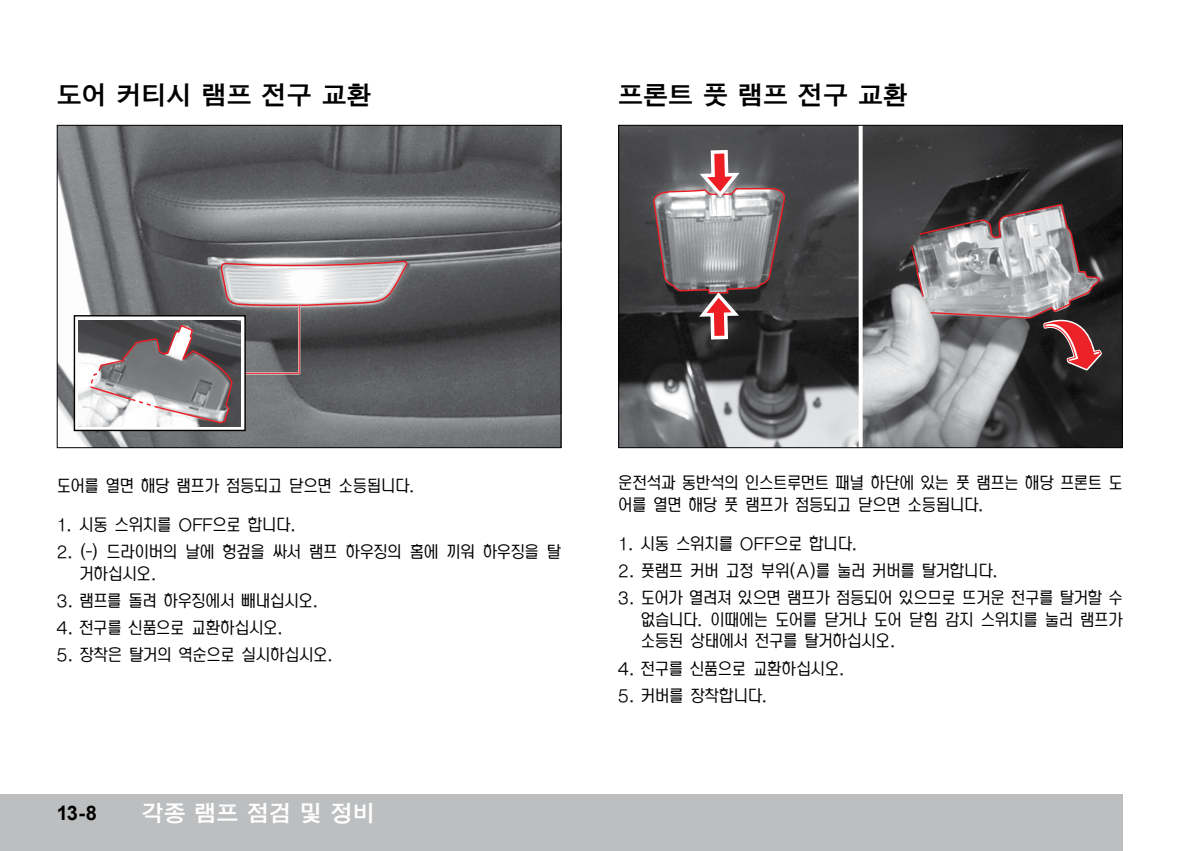
<style>
.page{position:relative;width:1191px;height:851px;background:#fff}
.page>*{position:absolute;margin:0;border:0;box-sizing:border-box;transform-origin:0 0}
.t1{font:25px "H2 gtt B";color:#000}
.t2{font:22px "H2 gtt B";color:#fff}
.t3{font:700 20px "Arial";color:#000}
.t4{font:18px/21.6px "S Head R";letter-spacing:-.015em;color:#000}
</style>
<div class="page">
<div style="left:0;top:794px;width:1123px;height:56px;background:#bcbec0"></div>
<img style="left:620px;top:127px;width:501px;height:319px">
<svg style="left:858px;top:127px;width:4px;height:319px"></svg>
<svg style="left:651px;top:187px;width:448px;height:132px;background:#736f71"></svg>
<svg style="left:691px;top:287px;width:55px;height:56px;background:#6e4c4e"></svg>
<svg style="left:692px;top:146px;width:55px;height:56px"></svg>
<svg style="left:1041px;top:306px;width:63px;height:86px;background:#533031"></svg>
<div style="left:618px;top:125px;width:505px;height:323px;border:1px solid #000"></div>
<img style="left:59px;top:127px;width:500px;height:319px">
<svg style="left:219px;top:257px;width:189px;height:51px"></svg>
<div style="left:57px;top:125px;width:504px;height:323px;border:1px solid #000"></div>
<hr style="left:298px;top:305px;width:2px;height:69px;background:#fff">
<hr style="left:239px;top:372px;width:61px;height:2px;background:#fff">
<hr style="left:299px;top:305px;width:1px;height:69px;background:#ed1d24">
<hr style="left:239px;top:373px;width:60px;height:1px;background:#ed1d24">
<div style="left:74px;top:316px;width:171px;height:114px;background:#fff"></div>
<div style="left:74px;top:315px;width:172px;height:116px;border:1px solid #000"></div>
<img style="left:79px;top:320px;width:162px;height:106px">
<svg style="left:88px;top:324px;width:145px;height:100px"></svg>
<h1 class="t1" style="left:57px;top:82px;width:316px">도어 커티시 램프 전구 교환</h1>
<h1 class="t1" style="left:618px;top:82px;width:291px">프론트 풋 램프 전구 교환</h1>
<p class="t4" style="left:57px;top:474px;width:360px">도어를 열면 해당 램프가 점등되고 닫으면 소등됩니다.</p>
<p class="t4" style="left:57px;top:513px;width:241px">1. 시동 스위치를 OFF으로 합니다.</p>
<p class="t4" style="left:79px;top:540px;width:483px;text-indent:-23px">2. (-) 드라이버의 날에 헝겊을 싸서 램프 하우징의 홈에 끼워 하우징을 탈 거하십시오.</p>
<p class="t4" style="left:57px;top:589px;width:264px">3. 램프를 돌려 하우징에서 빼내십시오.</p>
<p class="t4" style="left:57px;top:616px;width:229px">4. 전구를 신품으로 교환하십시오.</p>
<p class="t4" style="left:57px;top:644px;width:279px">5. 장착은 탈거의 역순으로 실시하십시오.</p>
<p class="t3" style="left:57px;top:799px;width:42px">13-8</p>
<p class="t2" style="left:142px;top:802px;width:235px">각종 램프 점검 및 정비</p>
<p class="t4" style="left:618px;top:472px;width:506px">운전석과 동반석의 인스트루먼트 패널 하단에 있는 풋 램프는 해당 프론트 도 어를 열면 해당 풋 램프가 점등되고 닫으면 소등됩니다.</p>
<p class="t4" style="left:618px;top:532px;width:241px">1. 시동 스위치를 OFF으로 합니다.</p>
<p class="t4" style="left:618px;top:559px;width:382px">2. 풋램프 커버 고정 부위(A)를 눌러 커버를 탈거합니다.</p>
<p class="t4" style="left:641px;top:586px;width:483px;text-align:justify;text-indent:-23px">3. 도어가 열려져 있으면 램프가 점등되어 있으므로 뜨거운 전구를 탈거할 수 없습니다. 이때에는 도어를 닫거나 도어 닫힘 감지 스위치를 눌러 램프가 소등된 상태에서 전구를 탈거하십시오.</p>
<p class="t4" style="left:618px;top:657px;width:229px">4. 전구를 신품으로 교환하십시오.</p>
<p class="t4" style="left:618px;top:684px;width:151px">5. 커버를 장착합니다.</p>
</div>
